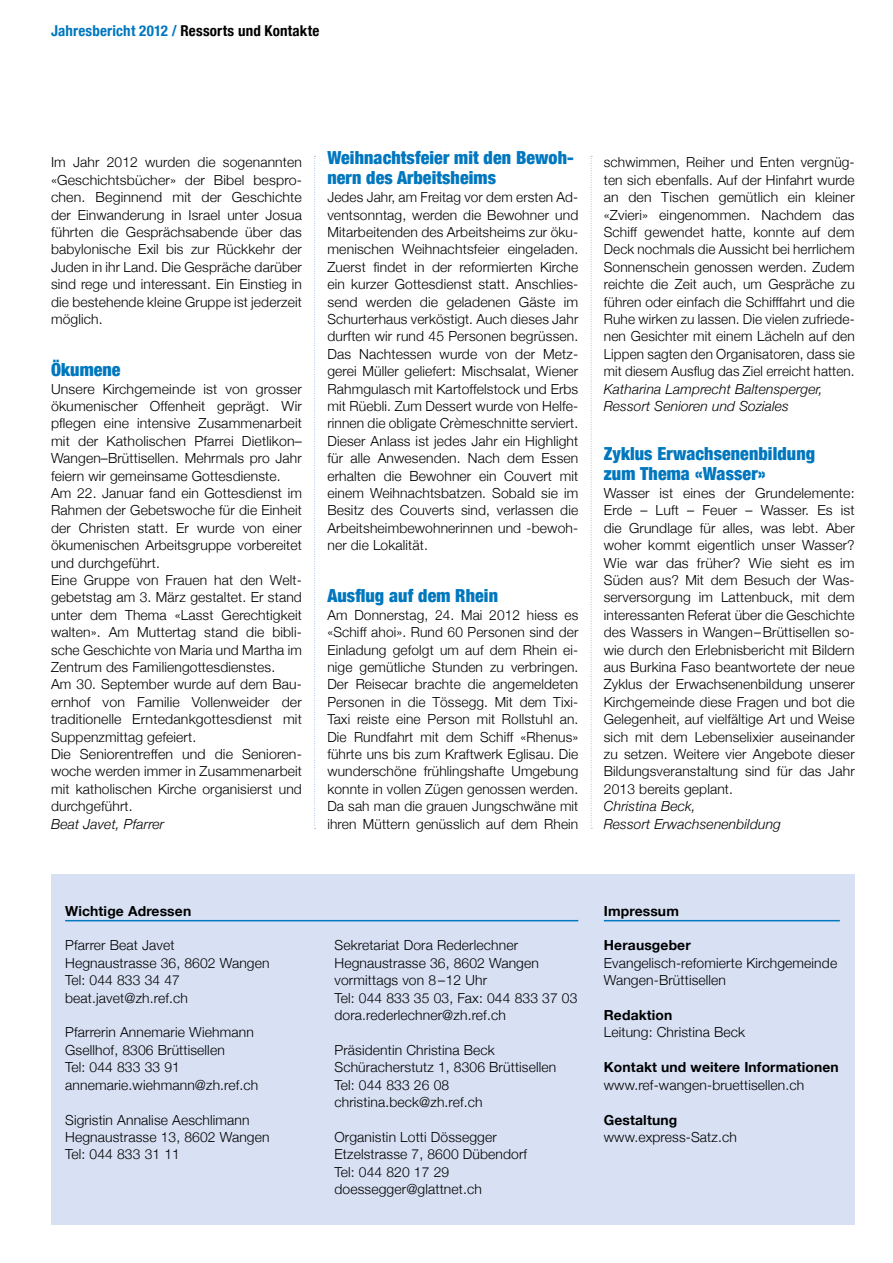
<style>
.page{position:relative;width:893px;height:1263px;background:#fff}
.page>*{position:absolute;margin:0;border:0;box-sizing:border-box;transform-origin:0 0}
.t1{font:900 condensed 18px/19.5px "Helvetica Neue";letter-spacing:.005em;color:#0077be}
.t2{font:700 condensed 15px "Helvetica Neue";letter-spacing:.015em;color:#000}
.t3{font:300 13.8px/17.4px "Helvetica Neue";letter-spacing:.01em;color:#000}
.t4{font:italic 300 13.8px/17.4px "Helvetica Neue";letter-spacing:.01em;color:#000}
.t5{font:700 13.8px "Helvetica Neue";letter-spacing:.01em;color:#000}
.s1{color:#0077be}
</style>
<div class="page">
<div style="left:51px;top:874px;width:804px;height:351px;background:#d8e1f4"></div>
<hr style="left:65px;top:920px;width:513px;height:1px;background:#0077be">
<hr style="left:604px;top:920px;width:236px;height:1px;background:#0077be">
<svg style="left:314px;top:156px;width:2px;height:673px"></svg>
<svg style="left:591px;top:156px;width:1px;height:673px"></svg>
<p class="t2" style="left:51px;top:18px;width:270px"><span class="s1">Jahresbericht 2012 /</span> Ressorts und Kontakte</p>
<p class="t3" style="left:51px;top:153px;width:252px;text-align:justify">Im Jahr 2012 wurden die sogenannten «Geschichtsbücher» der Bibel bespro&shy;chen. Beginnend mit der Geschichte der Einwanderung in Israel unter Josua führten die Gesprächsabende über das babylonische Exil bis zur Rückkehr der Juden in ihr Land. Die Gespräche darüber sind rege und interessant. Ein Einstieg in die bestehende kleine Gruppe ist jederzeit möglich.</p>
<h1 class="t1" style="left:51px;top:359px;width:71px">Ökumene</h1>
<p class="t3" style="left:51px;top:379px;width:252px">Unsere Kirchgemeinde ist von grosser ökumenischer Offenheit geprägt. Wir pflegen eine intensive Zusammenarbeit mit der Katholischen Pfarrei Dietlikon– Wangen–Brüttisellen. Mehrmals pro Jahr feiern wir gemeinsame Gottesdienste.<br>Am 22. Januar fand ein Gottesdienst im Rahmen der Gebetswoche für die Einheit der Christen statt. Er wurde von einer ökumenischen Arbeitsgruppe vorbereitet und durchgeführt.<br>Eine Gruppe von Frauen hat den Welt&shy;gebetstag am 3. März gestaltet. Er stand unter dem Thema «Lasst Gerechtigkeit walten». Am Muttertag stand die bibli&shy;sche Geschichte von Maria und Martha im Zentrum des Familiengottesdienstes.<br>Am 30. September wurde auf dem Bau&shy;ernhof von Familie Vollenweider der traditionelle Erntedankgottesdienst mit Suppenzmittag gefeiert.<br>Die Seniorentreffen und die Senioren&shy;woche werden immer in Zusammenarbeit mit katholischen Kirche organisierst und durchgeführt.</p>
<p class="t4" style="left:51px;top:814px;width:115px">Beat Javet, Pfarrer</p>
<h1 class="t1" style="left:327px;top:147px;width:248px">Weihnachtsfeier mit den Bewoh&shy;nern des Arbeitsheims</h1>
<p class="t3" style="left:327px;top:188px;width:252px;text-align:justify">Jedes Jahr, am Freitag vor dem ersten Ad&shy;ventsonntag, werden die Bewohner und Mitarbeitenden des Arbeitsheims zur öku&shy;menischen Weihnachtsfeier eingeladen.<br>Zuerst findet in der reformierten Kirche ein kurzer Gottesdienst statt. Anschlies&shy;send werden die geladenen Gäste im Schurterhaus verköstigt. Auch dieses Jahr durften wir rund 45 Personen begrüssen.<br>Das Nachtessen wurde von der Metz&shy;gerei Müller geliefert: Mischsalat, Wiener Rahmgulasch mit Kartoffelstock und Erbs mit Rüebli. Zum Dessert wurde von Helfe&shy;rinnen die obligate Crèmeschnitte serviert.<br>Dieser Anlass ist jedes Jahr ein Highlight für alle Anwesenden. Nach dem Essen erhalten die Bewohner ein Couvert mit einem Weihnachtsbatzen. Sobald sie im Besitz des Couverts sind, verlassen die Arbeitsheimbewohnerinnen und -bewoh&shy;ner die Lokalität.</p>
<h1 class="t1" style="left:327px;top:585px;width:172px">Ausflug auf dem Rhein</h1>
<p class="t3" style="left:327px;top:605px;width:252px;text-align:justify">Am Donnerstag, 24. Mai 2012 hiess es «Schiff ahoi». Rund 60 Personen sind der Einladung gefolgt um auf dem Rhein ei&shy;nige gemütliche Stunden zu verbringen.<br>Der Reisecar brachte die angemeldeten Personen in die Tössegg. Mit dem Tixi-Taxi reiste eine Person mit Rollstuhl an.<br>Die Rundfahrt mit dem Schiff «Rhenus» führte uns bis zum Kraftwerk Eglisau. Die wunderschöne frühlingshafte Umgebung konnte in vollen Zügen genossen werden.<br>Da sah man die grauen Jungschwäne mit ihren Müttern genüsslich auf dem Rhein</p>
<p class="t3" style="left:604px;top:153px;width:252px;text-align:justify">schwimmen, Reiher und Enten vergnüg&shy;ten sich ebenfalls. Auf der Hinfahrt wurde an den Tischen gemütlich ein kleiner «Zvieri» eingenommen. Nachdem das Schiff gewendet hatte, konnte auf dem Deck nochmals die Aussicht bei herrlichem Sonnenschein genossen werden. Zudem reichte die Zeit auch, um Gespräche zu führen oder einfach die Schifffahrt und die Ruhe wirken zu lassen. Die vielen zufriede&shy;nen Gesichter mit einem Lächeln auf den Lippen sagten den Organisatoren, dass sie mit diesem Ausflug das Ziel erreicht hatten.</p>
<p class="t4" style="left:604px;top:379px;width:220px">Katharina Lamprecht Baltensperger,<br>Ressort Senioren und Soziales</p>
<h1 class="t1" style="left:604px;top:443px;width:213px">Zyklus Erwachsenenbildung zum Thema «Wasser»</h1>
<p class="t3" style="left:604px;top:484px;width:252px;text-align:justify">Wasser ist eines der Grundelemente:<br>Erde – Luft – Feuer – Wasser. Es ist die Grundlage für alles, was lebt. Aber woher kommt eigentlich unser Wasser?<br>Wie war das früher? Wie sieht es im Süden aus? Mit dem Besuch der Was&shy;serversorgung im Lattenbuck, mit dem interessanten Referat über die Geschichte des Wassers in Wangen–Brüttisellen so&shy;wie durch den Erlebnisbericht mit Bildern aus Burkina Faso beantwortete der neue Zyklus der Erwachsenenbildung unserer Kirchgemeinde diese Fragen und bot die Gelegenheit, auf vielfältige Art und Weise sich mit dem Lebenselixier auseinander zu setzen. Weitere vier Angebote dieser Bildungsveranstaltung sind für das Jahr 2013 bereits geplant.</p>
<p class="t4" style="left:604px;top:797px;width:179px">Christina Beck,<br>Ressort Erwachsenenbildung</p>
<p class="t5" style="left:65px;top:898px;width:128px">Wichtige Adressen</p>
<p class="t3" style="left:65px;top:936px;width:206px">Pfarrer Beat Javet<br>Hegnaustrasse 36, 8602 Wangen<br>Tel: 044 833 34 47 beat.javet@zh.ref.ch</p>
<p class="t3" style="left:65px;top:1023px;width:195px">Pfarrerin Annemarie Wiehmann<br>Gsellhof, 8306 Brüttisellen<br>Tel: 044 833 33 91 annemarie.wiehmann@zh.ref.ch</p>
<p class="t3" style="left:65px;top:1110px;width:206px">Sigristin Annalise Aeschlimann<br>Hegnaustrasse 13, 8602 Wangen<br>Tel: 044 833 31 11</p>
<p class="t3" style="left:334px;top:936px;width:244px">Sekretariat Dora Rederlechner<br>Hegnaustrasse 36, 8602 Wangen vormittags von 8 –12 Uhr<br>Tel: 044 833 35 03, Fax: 044 833 37 03 dora.rederlechner@zh.ref.ch</p>
<p class="t3" style="left:334px;top:1040px;width:223px">Präsidentin Christina Beck<br>Schüracherstutz 1, 8306 Brüttisellen<br>Tel: 044 833 26 08 christina.beck@zh.ref.ch</p>
<p class="t3" style="left:334px;top:1127px;width:194px">Organistin Lotti Dössegger<br>Etzelstrasse 7, 8600 Dübendorf<br>Tel: 044 820 17 29 doessegger@glattnet.ch</p>
<p class="t5" style="left:604px;top:898px;width:77px">Impressum</p>
<p class="t5" style="left:604px;top:933px;width:88px">Herausgeber</p>
<p class="t3" style="left:604px;top:953px;width:235px">Evangelisch-refomierte Kirchgemeinde<br>Wangen-Brüttisellen</p>
<p class="t5" style="left:604px;top:1003px;width:70px">Redaktion</p>
<p class="t3" style="left:604px;top:1023px;width:143px">Leitung: Christina Beck</p>
<p class="t5" style="left:604px;top:1055px;width:236px">Kontakt und weitere Informationen</p>
<p class="t3" style="left:604px;top:1075px;width:202px">www.ref-wangen-bruettisellen.ch</p>
<p class="t5" style="left:604px;top:1107px;width:75px">Gestaltung</p>
<p class="t3" style="left:604px;top:1127px;width:135px">www.express-Satz.ch</p>
</div>
